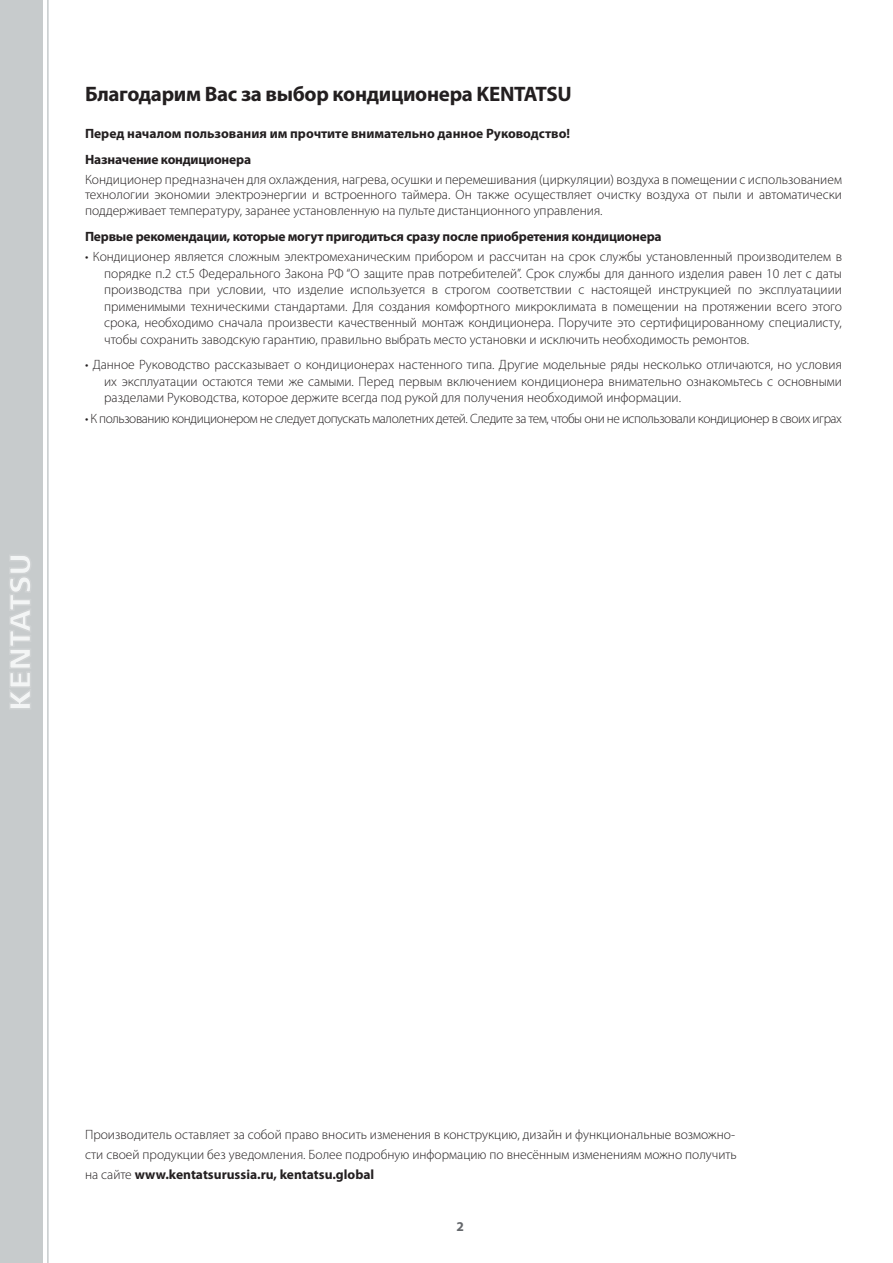
<style>
.page{position:relative;width:893px;height:1263px;background:#fff}
.page>*{position:absolute;margin:0;border:0;box-sizing:border-box;transform-origin:0 0}
.t1{font:700 21px "Myriad Pro";letter-spacing:-.015em;color:#231f20}
.t2{font:300 13.5px/16.5px "Myriad Pro";color:#231f20;text-align:justify}
.t3{font:700 13.5px/25.5px "Myriad Pro";letter-spacing:-.015em;color:#231f20}
.t4{font:300 13.5px "Myriad Pro";letter-spacing:-.03em;color:#231f20}
.t5{font:700 13.5px "Myriad Pro";color:#64676b}
.s1{font-weight:700}
</style>
<div class="page">
<div style="left:0;top:0;width:43px;height:1263px;background:#c7cbcc"></div>
<hr style="left:47px;top:0;width:2px;height:1263px;background:#c7cbcc">
<svg style="left:10px;top:556px;width:21px;height:152px"></svg>
<h1 class="t1" style="left:85px;top:80px;width:488px">Благодарим Вас за выбор кондиционера KENTATSU</h1>
<p class="t3" style="left:85px;top:121px;width:487px">Перед началом пользования им прочтите внимательно данное Руководство!<br>Назначение кондиционера</p>
<p class="t2" style="left:85px;top:172px;width:758px;line-height:15.6px">Кондиционер предназначен для охлаждения, нагрева, осушки и перемешивания (циркуляции) воздуха в помещении с использованием технологии экономии электроэнергии и встроенного таймера. Он также осуществляет очистку воздуха от пыли и автоматически поддерживает температуру, заранее установленную на пульте дистанционного управления.</p>
<p class="t3" style="left:85px;top:223px;width:578px">Первые рекомендации, которые могут пригодиться сразу после приобретения кондиционера</p>
<p class="t2" style="left:104px;top:249px;width:739px;text-indent:-19px">• Кондиционер является сложным электромеханическим прибором и рассчитан на срок службы установленный производителем в порядке п.2 ст.5 Федерального Закона РФ “О защите прав потребителей”. Срок службы для данного изделия равен 10 лет с даты производства при условии, что изделие используется в строгом соответствии с настоящей инструкцией по эксплуатациии применимыми техническими стандартами. Для создания комфортного микроклимата в помещении на протяжении всего этого срока, необходимо сначала произвести качественный монтаж кондиционера. Поручите это сертифицированному специалисту, чтобы сохранить заводскую гарантию, правильно выбрать место установки и исключить необходимость ремонтов.</p>
<p class="t2" style="left:104px;top:356px;width:739px;text-indent:-19px">• Данное Руководство рассказывает о кондиционерах настенного типа. Другие модельные ряды несколько отличаются, но условия их эксплуатации остаются теми же самыми. Перед первым включением кондиционера внимательно ознакомьтесь с основными разделами Руководства, которое держите всегда под рукой для получения необходимой информации.</p>
<p class="t4" style="left:85px;top:410px;width:758px">• К пользованию кондиционером не следует допускать малолетних детей. Следите за тем, чтобы они не использовали кондиционер в своих играх</p>
<p class="t2" style="left:85px;top:1124px;width:653px;line-height:20.4px;text-align:left">Производитель оставляет за собой право вносить изменения в конструкцию, дизайн и функциональные возможно&shy;сти своей продукции без уведомления. Более подробную информацию по внесённым изменениям можно получить на сайте <span class="s1">www.kentatsurussia.ru, kentatsu.global</span></p>
<p class="t5" style="left:456px;top:1218px;width:9px">2</p>
</div>
